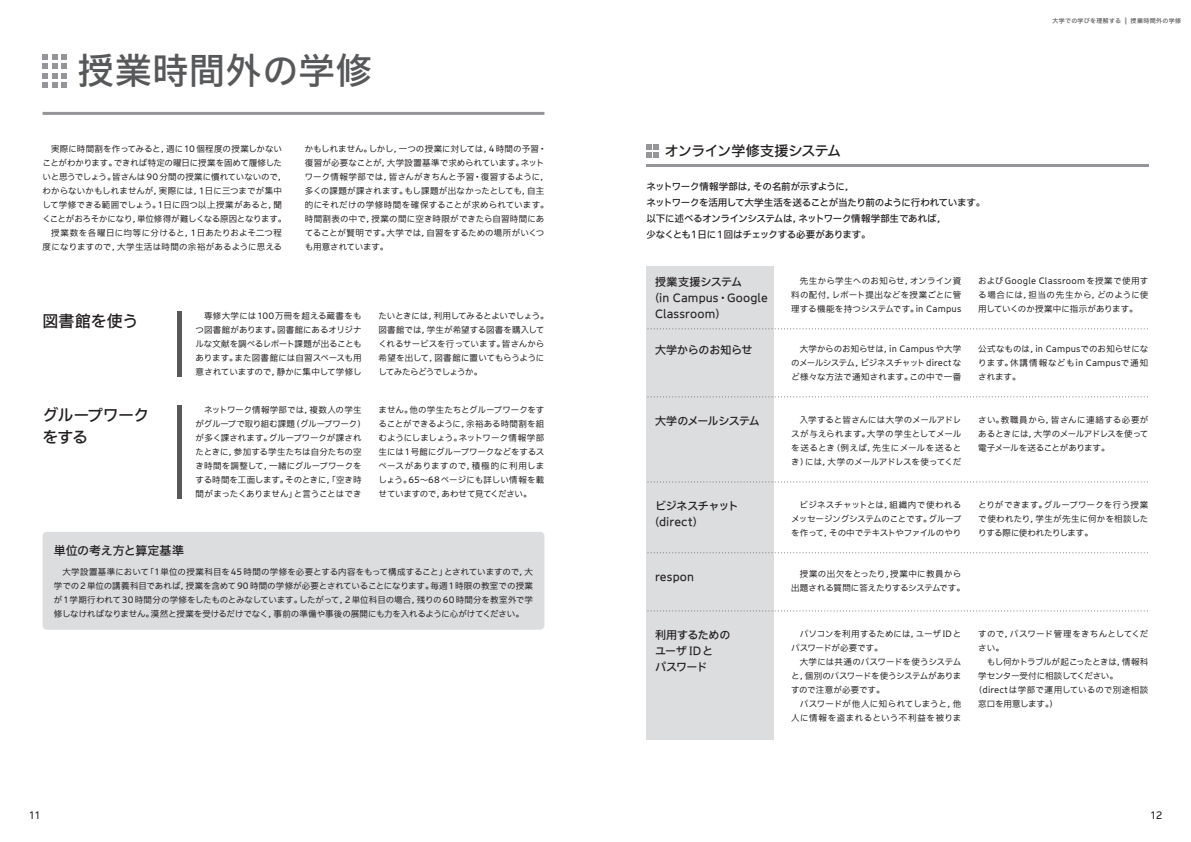
<style>
.page{position:relative;width:1191px;height:842px;background:#fff}
.page>*{position:absolute;margin:0;border:0;box-sizing:border-box;transform-origin:0 0}
.t1{font:500 36px "Iwa UCDA Goth Std";letter-spacing:.02em;color:#57585a}
.t2{font:500 16px/22px "Iwa UCDA Goth Std";letter-spacing:-.06em;color:#231f20}
.t3{font:500 16px "Iwa UCDA Goth Std";letter-spacing:-.03em;color:#231f20}
.t4{font:500 14px "Iwa UCDA Goth Std";letter-spacing:-.045em;color:#231f20}
.t5{font:500 12px "Iwa UCDA Goth Std";letter-spacing:-.01em;color:#231f20}
.t6{font:500 11px/16px "Iwa UCDA Goth Std";letter-spacing:.005em;color:#231f20}
.t7{font:500 11px/16px "Iwa UCDA Goth Std";letter-spacing:-.03em;color:#231f20}
.t8{font:500 11px/16px "Iwa UCDA Goth Std";letter-spacing:-.02em;color:#231f20}
.t9{font:500 11px "Iwa UCDA Goth Std";letter-spacing:-.065em;color:#231f20}
.t10{font:500 11px "Iwa UCDA Goth Std";letter-spacing:-.025em;color:#231f20}
.t11{font:100 10px "Iwa UCDA Goth Std";color:#231f20}
.t12{font:500 9.5px/16px "Iwa UCDA Goth Std";letter-spacing:-.03em;color:#231f20}
.t13{font:100 8.5px/14px "Iwa UCDA Goth Std";letter-spacing:.005em;color:#231f20;text-align:justify}
.t14{font:100 8.5px/14px "Iwa UCDA Goth Std";letter-spacing:-.025em;color:#231f20}
.t15{font:100 8.5px/14px "Iwa UCDA Goth Std";letter-spacing:.05em;color:#231f20;text-align:right}
.t16{font:100 8.5px "Iwa UCDA Goth Std";letter-spacing:.025em;color:#231f20}
.t17{font:100 8.5px "Iwa UCDA Goth Std";letter-spacing:-.045em;color:#231f20}
.t18{font:100 8.5px "Iwa UCDA Goth Std";letter-spacing:.03em;color:#231f20}
.t19{font:100 8.5px "Iwa UCDA Goth Std";letter-spacing:-.015em;color:#231f20}
.t20{font:500 6px "Iwa UCDA Goth Std";letter-spacing:.05em;color:#57585a}
.s1{font-size:8.1px;color:#939598}
</style>
<div class="page">
<div style="left:646px;top:266px;width:128px;height:474px;background:#dcdddf"></div>
<div style="left:43px;top:532px;width:501px;height:98px;background:#dcdddf;border-radius:4px"></div>
<svg style="left:43px;top:54px;width:24px;height:34px"></svg>
<hr style="left:43px;top:112px;width:501px;height:3px;background:#939598">
<hr style="left:177px;top:312px;width:4px;height:65px;background:#57585a">
<hr style="left:177px;top:405px;width:4px;height:94px;background:#57585a">
<hr style="left:646px;top:164px;width:502px;height:3px;background:#939598">
<svg style="left:646px;top:145px;width:13px;height:12px"></svg>
<svg style="left:648px;top:328px;width:500px;height:1px"></svg>
<svg style="left:648px;top:396px;width:500px;height:1px"></svg>
<svg style="left:648px;top:610px;width:500px;height:1px"></svg>
<svg style="left:648px;top:481px;width:500px;height:1px"></svg>
<svg style="left:648px;top:552px;width:500px;height:1px"></svg>
<h1 class="t1" style="left:78px;top:44px;width:295px">授業時間外の学修</h1>
<p class="t13" style="left:43px;top:141px;width:245px;text-align:left">　実際に時間割を作ってみると，週に10 個程度の授業しかないことがわかります。できれば特定の曜日に授業を固めて履修したいと思うでしょう。皆さんは90 分間の授業に慣れていないので，わからないかもしれませんが，実際には，1日に三つまでが集中して学修できる範囲でしょう。1日に四つ以上授業があると，聞くことがおろそかになり，単位修得が難しくなる原因となります。　授業数を各曜日に均等に分けると，1日あたりおよそ二つ程度になりますので，大学生活は時間の余裕があるように思える</p>
<p class="t13" style="left:305px;top:141px;width:245px;text-align:left">かもしれません。しかし，一つの授業に対しては，4時間の予習・復習が必要なことが，大学設置基準で求められています。ネットワーク情報学部では，皆さんがきちんと予習・復習するように，多くの課題が課されます。もし課題が出なかったとしても，自主的にそれだけの学修時間を確保することが求められています。時間割表の中で，授業の間に空き時限ができたら自習時間にあてることが賢明です。大学では，自習をするための場所がいくつも用意されています。</p>
<h2 class="t3" style="left:43px;top:309px;width:97px">図書館を使う</h2>
<p class="t13" style="left:196px;top:309px;width:167px">　専修大学には100万冊を超える蔵書をもつ図書館があります。図書館にあるオリジナルな文献を調べるレポート課題が出ることもあります。また図書館には自習スペースも用意されていますので，静かに集中して学修し</p>
<p class="t14" style="left:378px;top:309px;width:172px">たいときには，利用してみるとよいでしょう。図書館では，学生が希望する図書を購入してくれるサービスを行っています。皆さんから希望を出して，図書館に置いてもらうようにしてみたらどうでしょうか。</p>
<h2 class="t2" style="left:43px;top:402px;width:108px">グループワークをする</h2>
<p class="t13" style="left:196px;top:402px;width:172px;text-align:left">　ネットワーク情報学部では，複数人の学生がグループで取り組む課題（グループワーク）が多く課されます。グループワークが課されたときに，参加する学生たちは自分たちの空き時間を調整して，一緒にグループワークをする時間を工面します。そのときに，「空き時間がまったくありません」と言うことはでき</p>
<p class="t13" style="left:378px;top:402px;width:167px">ません。他の学生たちとグループワークをすることができるように，余裕ある時間割を組むようにしましょう。ネットワーク情報学部生には1号館にグループワークなどをするスペースがありますので，積極的に利用しましょう。65～68ページにも詳しい情報を載せていますので，あわせて見てください。</p>
<h3 class="t5" style="left:54px;top:541px;width:132px">単位の考え方と算定基準</h3>
<p class="t13" style="left:54px;top:564px;width:481px">　大学設置基準において「1単位の授業科目を45時間の学修を必要とする内容をもって構成すること」とされていますので，大学での2単位の講義科目であれば，授業を含めて90 時間の学修が必要とされていることになります。毎週1時限の教室での授業が1学期行われて30 時間分の学修をしたものとみなしています。したがって，2単位科目の場合，残りの60 時間分を教室外で学修しなければなりません。漠然と授業を受けるだけでなく，事前の準備や事後の展開にも力を入れるように心がけてください。</p>
<h3 class="t4" style="left:665px;top:140px;width:178px">オンライン学修支援システム</h3>
<p class="t12" style="left:646px;top:178px;width:340px">ネットワーク情報学部は，その名前が示すように，<br>ネットワークを活用して大学生活を送ることが当たり前のように行われています。以下に述べるオンラインシステムは，ネットワーク情報学部生であれば，<br>少なくとも1日に1回はチェックする必要があります。</p>
<p class="t20" style="left:1052px;top:16px;width:130px">大学での学びを理解する <span class="s1">■</span> 授業時間外の学修</p>
<p class="t6" style="left:655px;top:273px;width:114px">授業支援システム<br>(in Campus・Google<br>Classroom)</p>
<p class="t13" style="left:791px;top:273px;width:172px">　先生から学生へのお知らせ，オンライン資料の配付，レポート提出などを授業ごとに管理する機能を持つシステムです。in Campus</p>
<p class="t13" style="left:978px;top:273px;width:172px">および Google Classroomを授業で使用する場合には，担当の先生から，どのように使用していくのか授業中に指示があります。</p>
<p class="t10" style="left:655px;top:342px;width:99px">大学からのお知らせ</p>
<p class="t13" style="left:791px;top:341px;width:172px">　大学からのお知らせは，in Campusや大学のメールシステム，ビジネスチャットdirect など様々な方法で通知されます。この中で一番</p>
<p class="t13" style="left:978px;top:341px;width:172px">公式なものは，in Campusでのお知らせになります。休講情報などもin Campusで通知されます。</p>
<p class="t9" style="left:655px;top:413px;width:106px">大学のメールシステム</p>
<p class="t13" style="left:791px;top:412px;width:172px">　入学すると皆さんには大学のメールアドレスが与えられます。大学の学生としてメールを送るとき（例えば，先生にメールを送るとき）には，大学のメールアドレスを使ってくだ</p>
<p class="t13" style="left:978px;top:412px;width:172px">さい。教職員から，皆さんに連絡する必要があるときには，大学のメールアドレスを使って電子メールを送ることがあります。</p>
<p class="t8" style="left:655px;top:497px;width:85px">ビジネスチャット(direct)</p>
<p class="t13" style="left:791px;top:497px;width:172px">　ビジネスチャットとは，組織内で使われるメッセージングシステムのことです。グループを作って，その中でテキストやファイルのやり</p>
<p class="t13" style="left:978px;top:497px;width:172px">とりができます。グループワークを行う授業で使われたり，学生が先生に何かを相談したりする際に使われたりします。</p>
<p class="t6" style="left:655px;top:568px;width:41px">respon</p>
<p class="t13" style="left:791px;top:566px;width:175px">　授業の出欠をとったり,授業中に教員から出題される質問に答えたりするシステムです。</p>
<p class="t7" style="left:655px;top:626px;width:77px">利用するためのユーザ IDと<br>パスワード</p>
<p class="t13" style="left:791px;top:626px;width:172px;text-align:left">　パソコンを利用するためには，ユーザ IDとパスワードが必要です。<br>　大学には共通のパスワードを使うシステムと，個別のパスワードを使うシステムがありますので注意が必要です。</p>
<p class="t15" style="left:791px;top:696px;width:172px">パスワードが他人に知られてしまうと，他人に情報を盗まれるという不利益を被りま</p>
<p class="t18" style="left:978px;top:627px;width:172px">すので，パスワード管理をきちんとしてくだ</p>
<p class="t13" style="left:978px;top:640px;width:27px">さい。</p>
<p class="t17" style="left:978px;top:655px;width:172px">　もし何かトラブルが起こったときは，情報科</p>
<p class="t14" style="left:978px;top:668px;width:141px">学センター受付に相談してください。</p>
<p class="t16" style="left:974px;top:683px;width:176px">（directは学部で運用しているので別途相談</p>
<p class="t19" style="left:978px;top:697px;width:81px">窓口を用意します。）</p>
<p class="t11" style="left:28px;top:808px;width:14px">11</p>
<p class="t11" style="left:1149px;top:808px;width:14px">12</p>
</div>
